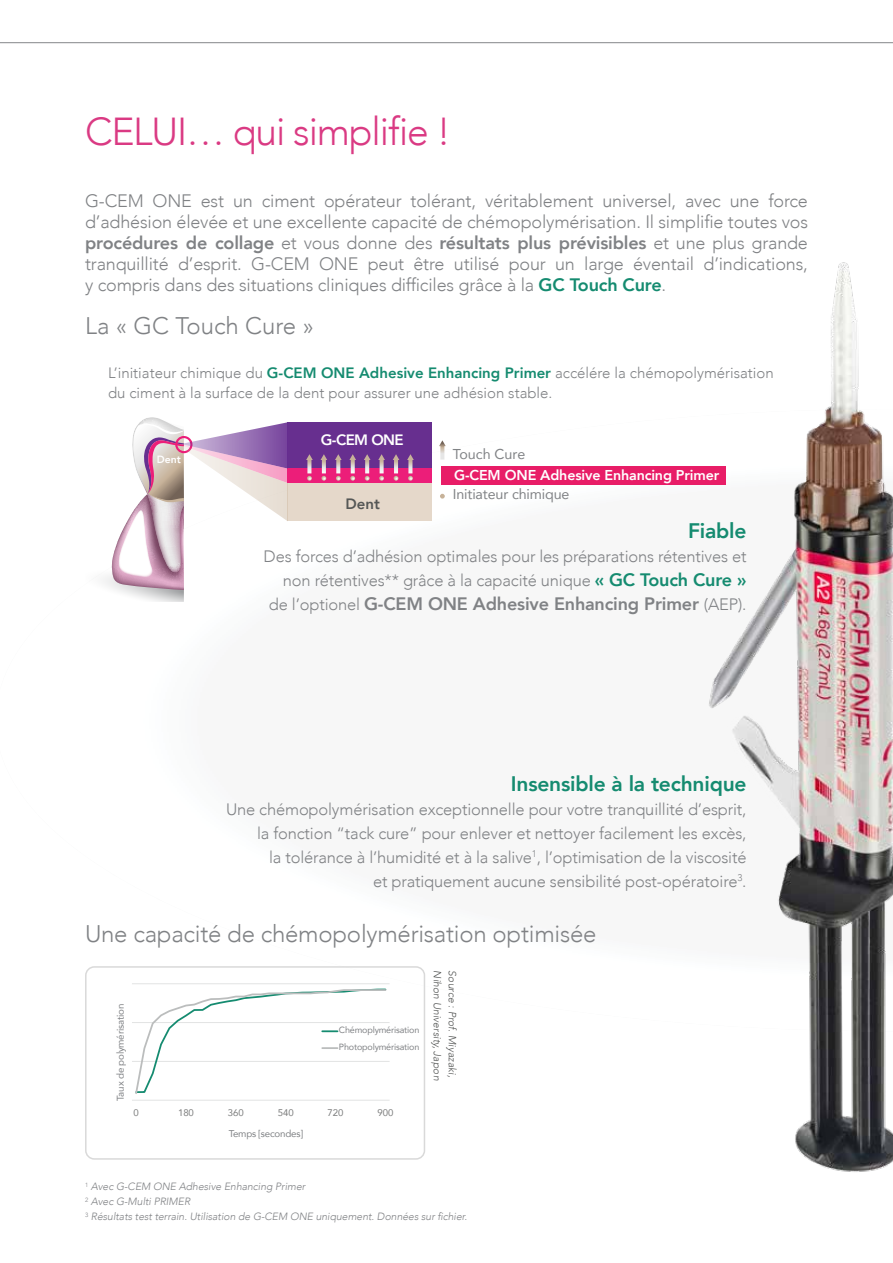
<style>
.page{position:relative;width:893px;height:1263px;background:#fff}
.page>*{position:absolute;margin:0;border:0;box-sizing:border-box;transform-origin:0 0}
.t1{font:300 39px "Avenir";letter-spacing:-.03em;color:#da3a83}
.t2{font:300 24px "Avenir";letter-spacing:-.01em;color:#808285}
.t3{font:800 21px "Avenir";letter-spacing:-.01em;color:#158b70}
.t4{font:300 18px/21px "Avenir";letter-spacing:-.01em;color:#808285;text-align:justify}
.t5{font:800 18px "Avenir";letter-spacing:-.01em;color:#808285}
.t6{font:300 16.5px/24px "Avenir";letter-spacing:-.01em;color:#808285;text-align:right}
.t7{font:300 15px/19.5px "Avenir";color:#808285}
.t8{font:800 15px "Avenir";letter-spacing:-.04em;color:#fff}
.t9{font:800 15px "Avenir";color:#555756}
.t10{font:800 14.25px "Avenir";letter-spacing:-.01em;color:#fff}
.t11{font:14.25px "Avenir";letter-spacing:-.01em;color:#808285}
.t12{font:italic 300 10.5px/15px "Avenir";letter-spacing:-.005em;color:#808285}
.t13{font:italic 300 10.5px "Avenir";color:#555756}
.t14{font:800 10.5px "Avenir";color:#fff}
.t15{font:9.75px "Avenir";letter-spacing:-.02em;color:#808285}
.t16{font:9.6px "Avenir";color:#7b7c7c}
.t17{font:9px/17.5px "Avenir";letter-spacing:-.02em;color:#808285}
.s1{font-weight:800}
.s2{font-weight:800;color:#158b70}
.s3{font-weight:800;font-size:18px;color:#158b70}
.s4{font-weight:300;font-size:16.5px}
</style>
<div class="page">
<img style="left:629px;top:262px;width:264px;height:910px">
<svg style="left:0;top:42px;width:893px;height:2px;background:#c1c2c3"></svg>
<div style="left:85px;top:966px;width:340px;height:194px;border:2px solid #d9d9d9;border-radius:9px"></div>
<hr style="left:132px;top:1061px;width:258px;height:1px;background:#e2e3e3">
<hr style="left:132px;top:1022px;width:258px;height:1px;background:#e2e3e3">
<hr style="left:132px;top:983px;width:258px;height:1px;background:#e2e3e3">
<hr style="left:132px;top:1100px;width:258px;height:1px;background:#e2e3e3">
<svg style="left:135px;top:988px;width:252px;height:106px"></svg>
<div style="left:288px;top:482px;width:144px;height:39px;background:#e5d8ca"></div>
<div style="left:288px;top:422px;width:144px;height:47px;background:#672f8f"></div>
<div style="left:288px;top:469px;width:144px;height:14px;background:#ec1e79"></div>
<svg style="left:306px;top:454px;width:7px;height:27px"></svg>
<svg style="left:321px;top:454px;width:6px;height:27px"></svg>
<svg style="left:335px;top:454px;width:7px;height:27px"></svg>
<svg style="left:349px;top:454px;width:7px;height:27px"></svg>
<svg style="left:364px;top:454px;width:6px;height:27px"></svg>
<svg style="left:378px;top:454px;width:7px;height:27px"></svg>
<svg style="left:393px;top:454px;width:6px;height:27px"></svg>
<svg style="left:407px;top:454px;width:7px;height:27px"></svg>
<svg style="left:440px;top:494px;width:5px;height:5px"></svg>
<svg style="left:439px;top:440px;width:7px;height:20px"></svg>
<svg style="left:103px;top:417px;width:185px;height:185px"></svg>
<div style="left:441px;top:466px;width:285px;height:18px;background:#e81d67"></div>
<h1 class="t1" style="left:85px;top:109px;width:367px">CELUI… qui simplifie !</h1>
<p class="t4" style="left:85px;top:190px;width:724px">G-CEM ONE est un ciment opérateur tolérant, véritablement universel, avec une force d’adhésion élevée et une excellente capacité de chémopolymérisation. Il simplifie toutes vos <span class="s1">procédures de collage</span> et vous donne des <span class="s1">résultats plus prévisibles</span> et une plus grande tranquillité d’esprit. G-CEM ONE peut être utilisé pour un large éventail d’indications, y compris dans des situations cliniques difficiles grâce à la <span class="s2">GC Touch Cure</span>.</p>
<h2 class="t2" style="left:85px;top:312px;width:231px">La « GC Touch Cure »</h2>
<p class="t7" style="left:108px;top:363px;width:667px">L’initiateur chimique du <span class="s2">G-CEM ONE Adhesive Enhancing Primer</span> accélére la chémopolymérisation du ciment à la surface de la dent pour assurer une adhésion stable.</p>
<p class="t14" style="left:157px;top:452px;width:26px">Dent</p>
<p class="t8" style="left:321px;top:428px;width:84px">G-CEM ONE</p>
<p class="t9" style="left:345px;top:492px;width:36px">Dent</p>
<p class="t11" style="left:453px;top:443px;width:74px">Touch Cure</p>
<p class="t10" style="left:454px;top:464px;width:267px">G-CEM ONE Adhesive Enhancing Primer</p>
<p class="t11" style="left:453px;top:483px;width:118px">Initiateur chimique</p>
<p class="t3" style="left:688px;top:515px;width:60px">Fiable</p>
<p class="t6" style="left:264px;top:545px;width:484px">Des forces d’adhésion optimales pour les préparations rétentives et non rétentives** grâce à la capacité unique <span class="s3">« GC Touch Cure »</span></p>
<p class="t5" style="left:269px;top:590px;width:479px"><span class="s4">de l’optionel</span> G-CEM ONE Adhesive Enhancing Primer <span class="s4">(AEP).</span></p>
<p class="t3" style="left:511px;top:767px;width:237px">Insensible à la technique</p>
<p class="t6" style="left:226px;top:797px;width:522px">Une chémopolymérisation exceptionnelle pour votre tranquillité d’esprit, la fonction “tack cure” pour enlever et nettoyer facilement les excès,<br>la tolérance à l’humidité et à la salive<sup>1</sup>, l’optimisation de la viscosité<br>et pratiquement aucune sensibilité post-opératoire<sup>3</sup>.</p>
<h2 class="t2" style="left:85px;top:919px;width:513px">Une capacité de chémopolymérisation optimisée</h2>
<p class="t15" style="left:112px;top:1101px;width:99px;rotate:-90deg">Taux de polymérisation</p>
<p class="t17" style="left:339px;top:1021px;width:82px">Chémoplymérisation<br>Photopolymérisation</p>
<p class="t16" style="left:133px;top:1105px;width:7px">0</p>
<p class="t16" style="left:178px;top:1105px;width:17px">180</p>
<p class="t16" style="left:228px;top:1105px;width:17px">360</p>
<p class="t16" style="left:278px;top:1105px;width:17px">540</p>
<p class="t16" style="left:328px;top:1105px;width:17px">720</p>
<p class="t16" style="left:377px;top:1105px;width:17px">900</p>
<p class="t15" style="left:229px;top:1126px;width:76px">Temps [secondes]</p>
<p class="t13" style="left:444px;top:970px;width:111px;rotate:90deg">Nihon University, Japon</p>
<p class="t13" style="left:459px;top:970px;width:108px;rotate:90deg">Source : Prof. Miyazaki,</p>
<p class="t12" style="left:85px;top:1179px;width:384px"><sup>1</sup> Avec G-CEM ONE Adhesive Enhancing Primer<br><sup>2</sup> Avec G-Multi PRIMER<br><sup>3</sup> Résultats test terrain. Utilisation de G-CEM ONE uniquement. Données sur fichier.</p>
</div>
